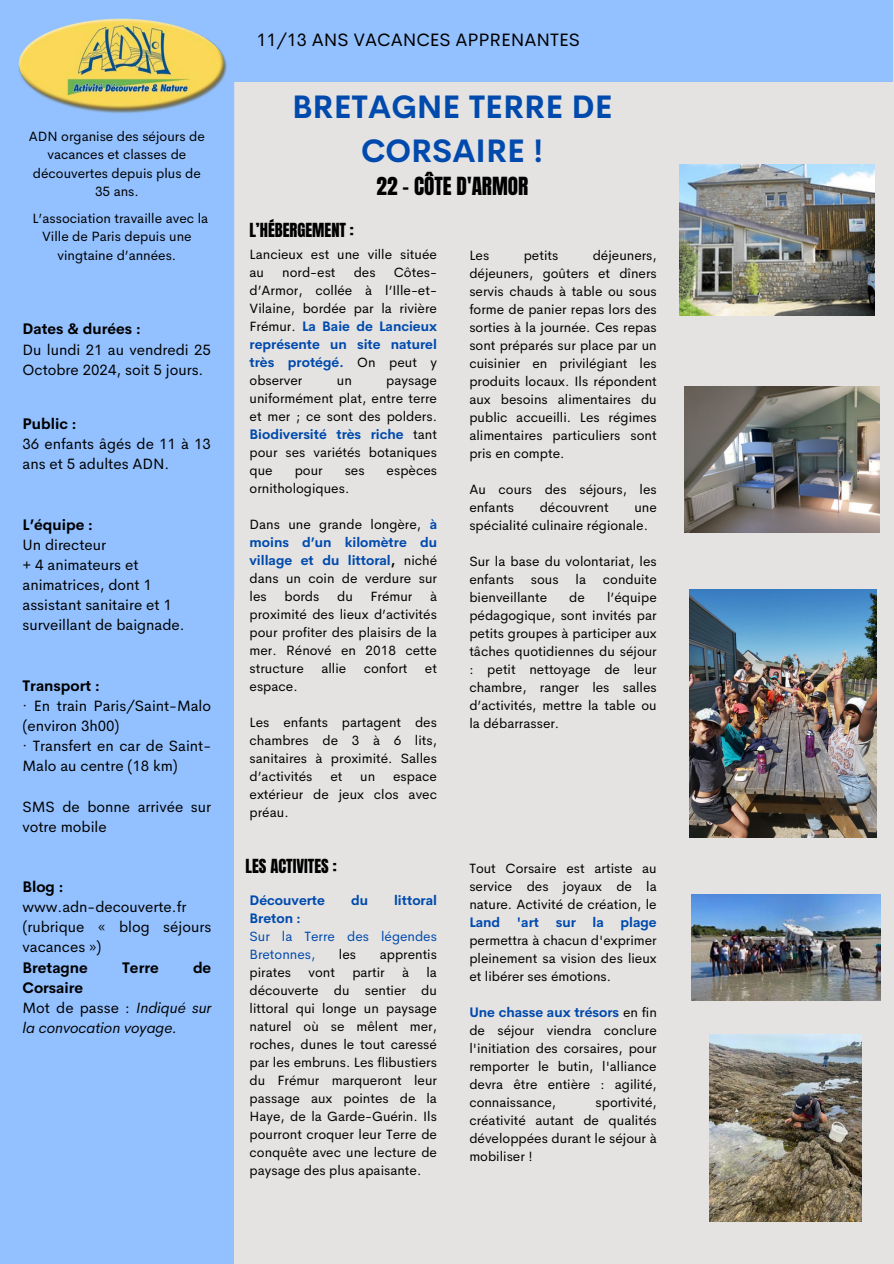
<style>
.page{position:relative;width:894px;height:1264px;background:#fff}
.page>*{position:absolute;margin:0;border:0;box-sizing:border-box;transform-origin:0 0}
.t1{font:700 31.8px/43.8px "Cerebri Sans";color:#004aad;text-align:center}
.t2{font:21.3px "Anton";color:#000}
.t3{font:18px "Cerebri Sans";color:#000}
.t4{font:16.5px "Anton";color:#000}
.t5{font:15px/20.1px "Cerebri Sans";color:#000}
.t6{font:700 15px "Cerebri Sans";color:#000}
.t7{font:italic 15px/20.1px "Cerebri Sans";color:#000}
.t8{font:13.5px/18px "Cerebri Sans";color:#000;text-align:justify}
.t9{font:13.5px/18px "Cerebri Sans";color:#004aad}
.t10{font:700 13.5px "Cerebri Sans";color:#004aad}
.s1{font-style:normal}
.s2{font-weight:700;color:#004aad}
.s3{font-weight:700}
</style>
<div class="page">
<div style="left:0;top:0;width:893px;height:1263px;background:#e4e3e2"></div>
<div style="left:234px;top:0;width:658px;height:82px;background:#93c1ff"></div>
<div style="left:0;top:0;width:234px;height:299px;background:#93c1ff"></div>
<div style="left:0;top:299px;width:234px;height:964px;background:#93c1ff"></div>
<img style="left:16px;top:15px;width:218px;height:102px">
<img style="left:689px;top:589px;width:186px;height:248px">
<img style="left:684px;top:386px;width:195px;height:147px">
<img style="left:679px;top:165px;width:195px;height:151px">
<img style="left:691px;top:894px;width:189px;height:106px">
<img style="left:709px;top:1034px;width:152px;height:187px">
<p class="t8" style="left:29px;top:127px;width:177px;line-height:18.5px;text-align:center">ADN organise des séjours de vacances et classes de découvertes depuis plus de</p>
<p class="t8" style="left:95px;top:182px;width:45px">35 ans.</p>
<p class="t8" style="left:32px;top:209px;width:177px;line-height:18.5px;text-align:center">L’association travaille avec la<br>Ville de Paris depuis une vingtaine d’années.</p>
<p class="t6" style="left:22px;top:319px;width:120px">Dates &amp; durées :</p>
<h1 class="t5" style="left:22px;top:339px;width:190px">Du lundi 21 au vendredi 25<br>Octobre 2024, soit 5 jours.</h1>
<p class="t6" style="left:22px;top:414px;width:55px">Public :</p>
<p class="t5" style="left:22px;top:434px;width:190px">36 enfants âgés de 11 à 13 ans et 5 adultes ADN.</p>
<p class="t6" style="left:22px;top:514px;width:72px">L’équipe :</p>
<p class="t5" style="left:22px;top:534px;width:85px">Un directeur</p>
<p class="t5" style="left:22px;top:554px;width:164px">+ 4 animateurs et animatrices, dont 1 assistant sanitaire et 1 surveillant de baignade.</p>
<p class="t6" style="left:22px;top:675px;width:79px">Transport :</p>
<p class="t5" style="left:22px;top:695px;width:190px">· En train Paris/Saint-Malo (environ 3h00)</p>
<p class="t5" style="left:22px;top:735px;width:190px">· Transfert en car de Saint-<br>Malo au centre (18 km)</p>
<p class="t5" style="left:22px;top:796px;width:190px">SMS de bonne arrivée sur votre mobile</p>
<p class="t6" style="left:22px;top:877px;width:43px">Blog :</p>
<p class="t5" style="left:22px;top:896px;width:190px">www.adn-decouverte.fr (rubrique « blog séjours vacances »)</p>
<p class="t6" style="left:22px;top:957px;width:67px">Bretagne</p>
<p class="t6" style="left:122px;top:957px;width:38px">Terre</p>
<p class="t6" style="left:193px;top:957px;width:20px">de</p>
<p class="t6" style="left:22px;top:977px;width:62px">Corsaire</p>
<p class="t7" style="left:22px;top:997px;width:190px"><span class="s1">Mot de passe :</span> Indiqué sur la convocation voyage.</p>
<p class="t3" style="left:256px;top:28px;width:325px">11/13 ANS VACANCES APPRENANTES</p>
<p class="t1" style="left:292px;top:85px;width:322px">BRETAGNE TERRE DE<br>CORSAIRE !</p>
<p class="t2" style="left:376px;top:171px;width:153px">22 - CÔTE D'ARMOR</p>
<p class="t4" style="left:249px;top:218px;width:106px">L’HÉBERGEMENT :</p>
<p class="t8" style="left:249px;top:245px;width:189px">Lancieux est une ville située au</p>
<p class="t8" style="left:282px;top:263px;width:55px">nord-est</p>
<p class="t8" style="left:353px;top:263px;width:23px">des</p>
<p class="t8" style="left:249px;top:263px;width:189px;text-indent:144px">Côtes&shy;d’Armor, collée à l’Ille-et-Vilaine, bordée par la rivière Frémur. <span class="s2">La Baie de Lancieux représente un site naturel très protégé.</span> On peut y observer</p>
<p class="t8" style="left:249px;top:371px;width:189px;text-indent:137px">paysage uniformément plat, entre terre et mer ; ce sont des polders.<br><span class="s2">Biodiversité très riche</span> tant pour ses variétés botaniques que</p>
<p class="t8" style="left:337px;top:371px;width:16px">un</p>
<p class="t8" style="left:294px;top:461px;width:29px">pour</p>
<p class="t8" style="left:344px;top:461px;width:21px">ses</p>
<p class="t8" style="left:386px;top:461px;width:52px">espèces</p>
<p class="t8" style="left:249px;top:479px;width:101px">ornithologiques.</p>
<p class="t8" style="left:249px;top:515px;width:189px">Dans une grande longère, <span class="s2">à moins d’un kilomètre du village et du littoral</span><span class="s3">,</span> niché dans un coin de verdure sur les</p>
<p class="t8" style="left:284px;top:587px;width:37px">bords</p>
<p class="t8" style="left:337px;top:587px;width:17px">du</p>
<p class="t8" style="left:370px;top:587px;width:43px">Frémur</p>
<p class="t8" style="left:249px;top:587px;width:189px;text-indent:180px">à proximité des lieux d’activités pour profiter des plaisirs de la mer. Rénové en 2018 cette structure</p>
<p class="t8" style="left:321px;top:659px;width:26px">allie</p>
<p class="t8" style="left:363px;top:659px;width:45px">confort</p>
<p class="t8" style="left:425px;top:659px;width:14px">et</p>
<p class="t8" style="left:249px;top:677px;width:50px">espace.</p>
<p class="t8" style="left:249px;top:713px;width:189px">Les enfants partagent des chambres de 3 à 6 lits, sanitaires à proximité. Salles d’activités</p>
<p class="t8" style="left:330px;top:767px;width:14px">et</p>
<p class="t8" style="left:360px;top:767px;width:16px">un</p>
<p class="t8" style="left:249px;top:767px;width:189px;text-indent:143px">espace extérieur de jeux clos avec préau.</p>
<p class="t4" style="left:245px;top:853px;width:93px">LES ACTIVITES :</p>
<p class="t10" style="left:249px;top:891px;width:77px">Découverte</p>
<p class="t10" style="left:351px;top:891px;width:19px">du</p>
<p class="t10" style="left:394px;top:891px;width:44px">littoral</p>
<p class="t10" style="left:249px;top:909px;width:53px">Breton :</p>
<p class="t9" style="left:249px;top:927px;width:189px">Sur la Terre des légendes<br>Bretonnes,</p>
<p class="t8" style="left:339px;top:945px;width:19px">les</p>
<p class="t8" style="left:379px;top:945px;width:59px">apprentis</p>
<p class="t8" style="left:249px;top:963px;width:189px;text-indent:177px">la découverte du sentier du littoral qui longe un paysage naturel où se mêlent mer, roches, dunes le tout caressé par les embruns. Les flibustiers du Frémur marqueront leur passage aux pointes de la Haye, de la Garde-Guérin. Ils pourront croquer leur Terre de conquête avec une lecture de paysage des plus apaisante.</p>
<p class="t8" style="left:249px;top:963px;width:43px">pirates</p>
<p class="t8" style="left:308px;top:963px;width:28px">vont</p>
<p class="t8" style="left:352px;top:963px;width:34px">partir</p>
<p class="t8" style="left:402px;top:963px;width:9px">à</p>
<p class="t8" style="left:469px;top:246px;width:189px;text-indent:123px">déjeuners, déjeuners, goûters et dîners servis chauds à table ou sous forme de panier repas lors des sorties à la journée. Ces repas sont préparés sur place par un cuisinier en privilégiant les produits locaux. Ils répondent aux besoins alimentaires du public accueilli. Les régimes alimentaires particuliers sont pris en compte.</p>
<p class="t8" style="left:469px;top:480px;width:189px">Au cours des séjours, les enfants</p>
<p class="t8" style="left:469px;top:246px;width:21px">Les</p>
<p class="t8" style="left:523px;top:246px;width:36px">petits</p>
<p class="t8" style="left:539px;top:498px;width:70px">découvrent</p>
<p class="t8" style="left:469px;top:498px;width:189px;text-indent:165px">une spécialité culinaire régionale.</p>
<p class="t8" style="left:469px;top:552px;width:189px">Sur la base du volontariat, les enfants sous la conduite bienveillante</p>
<p class="t8" style="left:469px;top:588px;width:189px;text-indent:138px">l’équipe pédagogique, sont invités par petits groupes à participer aux tâches quotidiennes du séjour : petit nettoyage de leur chambre, ranger les salles d’activités, mettre la table ou la débarrasser.</p>
<p class="t8" style="left:569px;top:588px;width:17px">de</p>
<p class="t8" style="left:469px;top:859px;width:189px">Tout Corsaire est artiste au service des joyaux de la nature. Activité de création, le <span class="s2">Land 'art sur la plage </span>permettra à chacun d'exprimer pleinement sa vision des lieux et libérer ses émotions.</p>
<p class="t8" style="left:469px;top:1003px;width:189px"><span class="s2">Une chasse aux trésors</span> en fin de séjour viendra conclure l'initiation des corsaires, pour remporter le butin, l'alliance devra être entière : agilité, connaissance,</p>
<p class="t8" style="left:469px;top:1093px;width:189px;text-indent:126px">sportivité, créativité autant de qualités développées durant le séjour à mobiliser !</p>
</div>
